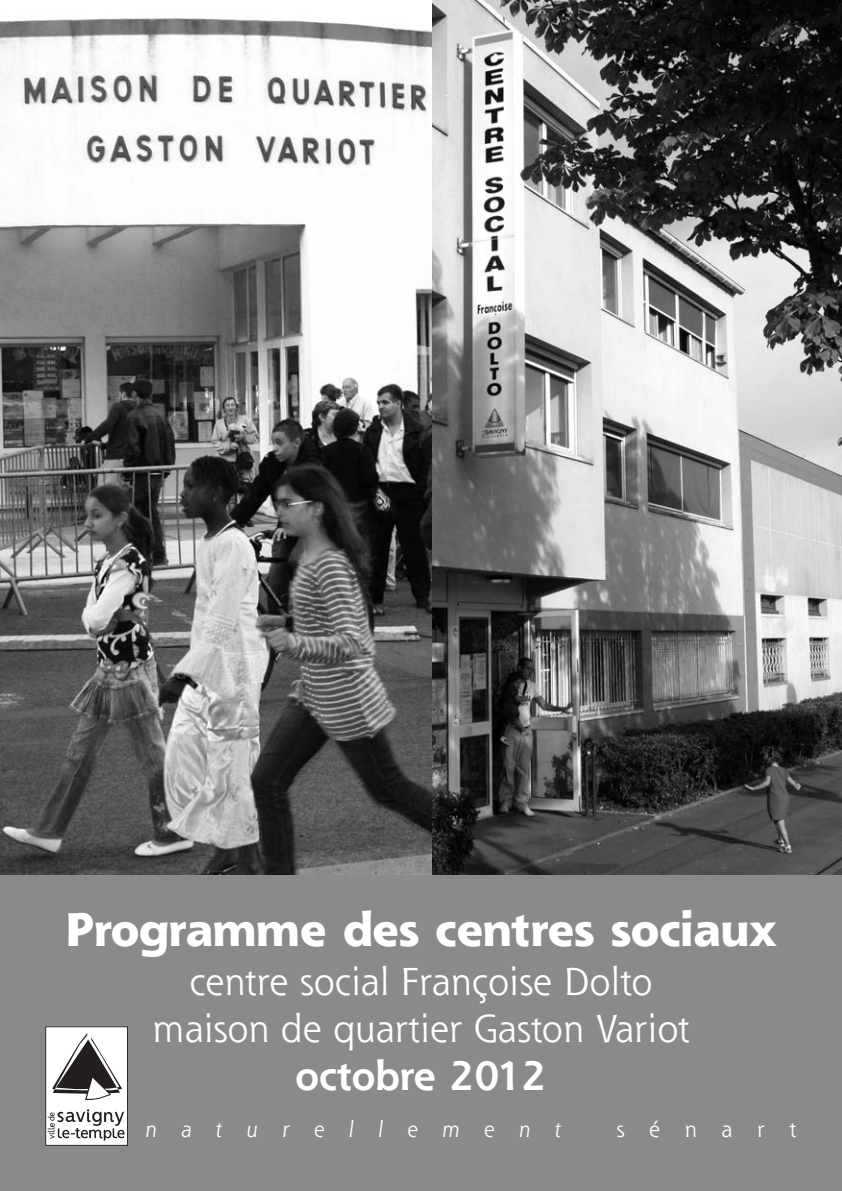
<style>
.page{position:relative;width:842px;height:1191px;background:#fff}
.page>*{position:absolute;margin:0;border:0;box-sizing:border-box;transform-origin:0 0}
.t1{font:800 46px "Shannon";color:#fff}
.t2{font:700 40px "Shannon";color:#fff}
.t3{font:38px/47.2px "Shannon";color:#fff;text-align:center}
.t4{font:italic 22px "Shannon";letter-spacing:1.115em;color:#fff}
.t5{font:22px "Shannon";letter-spacing:1.115em;color:#fff}
</style>
<div class="page">
<img style="left:0;top:0;width:433px;height:875px">
<img style="left:433px;top:0;width:409px;height:875px">
<div style="left:0;top:875px;width:842px;height:316px;background:#8a8a8a"></div>
<div style="left:45px;top:1026px;width:83px;height:119px;background:#fff"></div>
<div style="left:45px;top:1026px;width:83px;height:119px;border:1px solid #231f20"></div>
<svg style="left:48px;top:1109px;width:77px;height:31px"></svg>
<svg style="left:52px;top:1033px;width:70px;height:68px"></svg>
<p class="t1" style="left:65px;top:913px;width:713px">Programme des centres sociaux</p>
<p class="t3" style="left:152px;top:962px;width:539px">centre social Françoise Dolto maison de quartier Gaston Variot</p>
<p class="t2" style="left:296px;top:1061px;width:252px">octobre 2012</p>
<p class="t4" style="left:145px;top:1121px;width:417px">naturellement</p>
<p class="t5" style="left:617px;top:1121px;width:181px">sénart</p>
</div>
